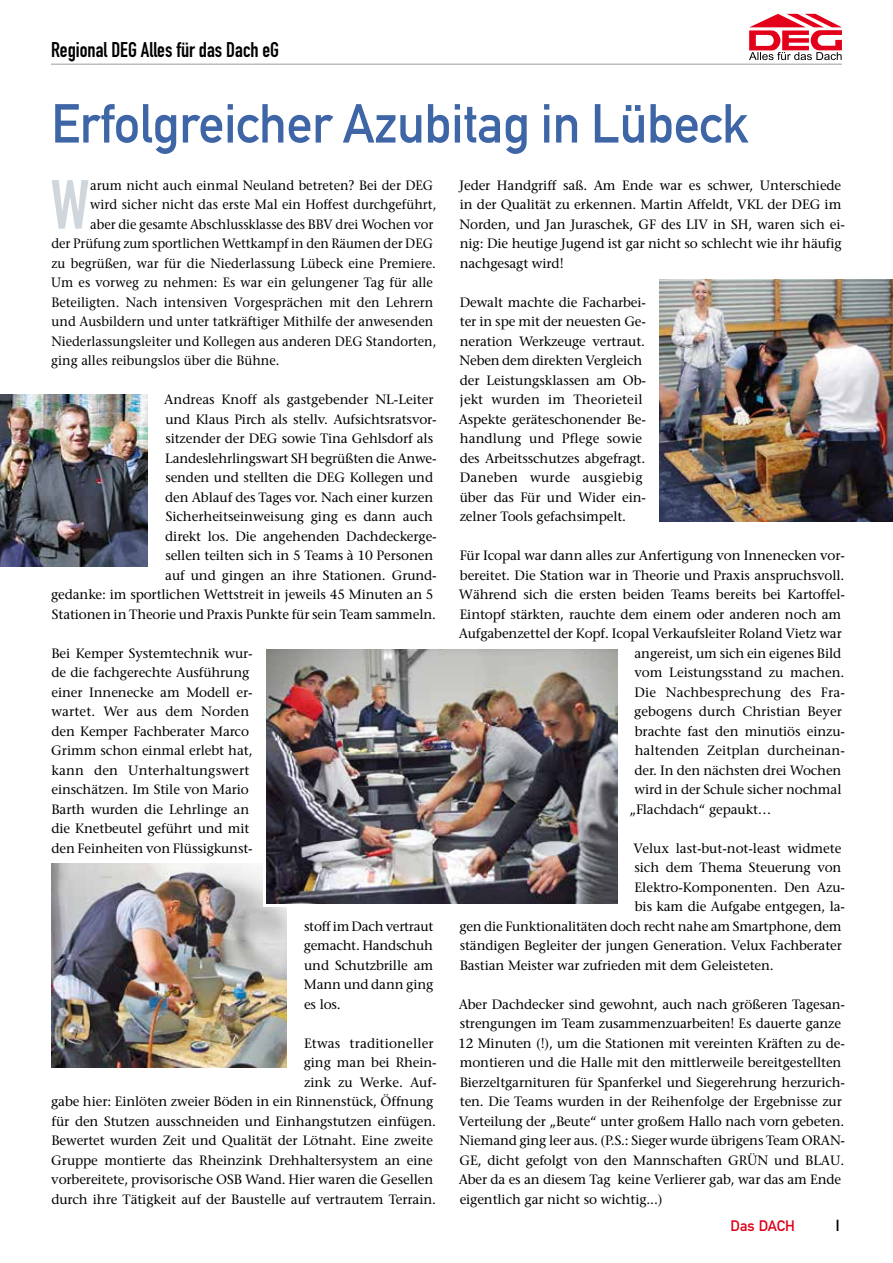
<style>
.page{position:relative;width:893px;height:1263px;background:#fff}
.page>*{position:absolute;margin:0;border:0;box-sizing:border-box;transform-origin:0 0}
.t1{font:68.25px "DIN Engschrift";color:#d0d7dc;scale:.96 1}
.t2{font:54px "DIN Mittelschrift";letter-spacing:-.005em;color:#3e65a5;scale:.96 1}
.t3{font:21px "DIN Engschrift";color:#000}
.t4{font:15px "DIN Mittelschrift";color:#de001a}
.t5{font:500 15px "Futura";color:#000}
.t6{font:13.5px/19.5px "Stone Serif";letter-spacing:-.01em;color:#000}
.t7{font:13.5px "Stone Serif";letter-spacing:-.01em;color:#000;scale:.96 1}
.t8{font:13.5px "Stone Serif";letter-spacing:.01em;color:#000}
</style>
<div class="page">
<hr style="left:51px;top:64px;width:842px;height:1px;background:#9c9e9f">
<div style="left:842px;top:43px;width:51px;height:42px;background:#fff"></div>
<svg style="left:749px;top:14px;width:93px;height:46px"></svg>
<img style="left:51px;top:864px;width:236px;height:203px">
<img style="left:0;top:395px;width:148px;height:172px">
<img style="left:660px;top:279px;width:233px;height:242px">
<div style="left:263px;top:860px;width:35px;height:47px;background:linear-gradient(to bottom,#fff,#fff)"></div>
<img style="left:267px;top:650px;width:350px;height:253px">
<h3 class="t3" style="left:51px;top:37px;width:230px">Regional DEG Alles für das Dach eG</h3>
<h2 class="t2" style="left:51px;top:92px;width:728px">Erfolgreicher Azubitag in Lübeck</h2>
<h1 class="t1" style="left:51px;top:165px;width:42px">W</h1>
<p class="t7" style="left:90px;top:177px;width:359px">arum nicht auch einmal Neuland betreten? Bei der DEG</p>
<p class="t7" style="left:90px;top:196px;width:362px">wird sicher nicht das erste Mal ein Hoffest durchgeführt,</p>
<p class="t7" style="left:90px;top:216px;width:359px">aber die gesamte Abschlussklasse des BBV drei Wochen vor</p>
<p class="t7" style="left:51px;top:235px;width:399px">der Prüfung zum sportlichen Wettkampf in den Räumen der DEG</p>
<p class="t7" style="left:51px;top:255px;width:402px">zu begrüßen, war für die Niederlassung Lübeck eine Premiere.</p>
<p class="t7" style="left:51px;top:274px;width:399px">Um es vorweg zu nehmen: Es war ein gelungener Tag für alle</p>
<p class="t7" style="left:51px;top:294px;width:399px">Beteiligten. Nach intensiven Vorgesprächen mit den Lehrern</p>
<p class="t7" style="left:52px;top:313px;width:399px">und Ausbildern und unter tatkräftiger Mithilfe der anwesenden</p>
<p class="t7" style="left:51px;top:333px;width:403px">Niederlassungsleiter und Kollegen aus anderen DEG Standorten,</p>
<p class="t7" style="left:51px;top:352px;width:239px">ging alles reibungslos über die Bühne.</p>
<p class="t6" style="left:51px;top:390px;width:387px;text-align:right">Andreas Knoff als gastgebender NL-Leiter<br>und Klaus Pirch als stellv. Aufsichtsratsvor-<br>sitzender der DEG sowie Tina Gehlsdorf als Landeslehrlingswart SH begrüßten die Anwe-<br>senden und stellten die DEG Kollegen und<br>den Ablauf des Tages vor. Nach einer kurzen Sicherheitseinweisung ging es dann auch<br>direkt los. Die angehenden Dachdeckerge-<br>sellen teilten sich in 5 Teams à 10 Personen<br>auf und gingen an ihre Stationen. Grund-<br>gedanke: im sportlichen Wettstreit in jeweils 45 Minuten an 5<br>Stationen in Theorie und Praxis Punkte für sein Team sammeln.</p>
<p class="t6" style="left:51px;top:643px;width:203px">Bei Kemper Systemtechnik wur&shy;de die fachgerechte Ausführung einer Innenecke am Modell er&shy;wartet. Wer aus dem Norden den Kemper Fachberater Marco<br>Grimm schon einmal erlebt hat, kann den Unterhaltungswert einschätzen. Im Stile von Mario<br>Barth wurden die Lehrlinge an die Knetbeutel geführt und mit den Feinheiten von Flüssigkunst-</p>
<p class="t6" style="left:304px;top:916px;width:131px;text-align:justify">stoff im Dach vertraut gemacht. Handschuh und Schutzbrille am Mann und dann ging es los.</p>
<p class="t6" style="left:51px;top:1033px;width:387px;text-align:right">Etwas traditioneller<br>ging man bei Rhein-<br>zink zu Werke. Auf-<br>gabe hier: Einlöten zweier Böden in ein Rinnenstück, Öffnung für den Stutzen ausschneiden und Einhangstutzen einfügen.<br>Bewertet wurden Zeit und Qualität der Lötnaht. Eine zweite Gruppe montierte das Rheinzink Drehhaltersystem an eine vorbereitete, provisorische OSB Wand. Hier waren die Gesellen durch ihre Tätigkeit auf der Baustelle auf vertrautem Terrain.</p>
<p class="t6" style="left:460px;top:175px;width:387px">Jeder Handgriff saß. Am Ende war es schwer, Unterschiede in der Qualität zu erkennen. Martin Affeldt, VKL der DEG im Norden, und Jan Juraschek, GF des LIV in SH, waren sich ei&shy;nig: Die heutige Jugend ist gar nicht so schlecht wie ihr häufig nachgesagt wird!</p>
<p class="t6" style="left:459px;top:292px;width:189px">Dewalt machte die Facharbei&shy;ter in spe mit der neuesten Ge&shy;neration Werkzeuge vertraut.<br>Neben dem direkten Vergleich der Leistungsklassen am Ob&shy;jekt wurden im Theorieteil<br>Aspekte geräteschonender Be&shy;handlung und Pflege sowie des Arbeitsschutzes abgefragt.<br>Daneben wurde ausgiebig über das Für und Wider ein&shy;zelner Tools gefachsimpelt.</p>
<p class="t6" style="left:460px;top:546px;width:387px">Für Icopal war dann alles zur Anfertigung von Innenecken vor-</p>
<p class="t6" style="left:460px;top:565px;width:386px">bereitet. Die Station war in Theorie und Praxis anspruchsvoll.</p>
<p class="t6" style="left:459px;top:585px;width:388px">Während sich die ersten beiden Teams bereits bei Kartoffel-</p>
<p class="t6" style="left:460px;top:604px;width:383px">Eintopf stärkten, rauchte dem einem oder anderen noch am</p>
<p class="t6" style="left:459px;top:623px;width:385px">Aufgabenzettel der Kopf. Icopal Verkaufsleiter Roland Vietz war</p>
<p class="t6" style="left:634px;top:643px;width:208px">angereist, um sich ein eigenes Bild</p>
<p class="t6" style="left:634px;top:662px;width:211px">vom Leistungsstand zu machen.</p>
<p class="t8" style="left:634px;top:684px;width:212px">Die Nachbesprechung des Fra-</p>
<p class="t6" style="left:634px;top:701px;width:209px">gebogens durch Christian Beyer</p>
<p class="t6" style="left:635px;top:721px;width:212px">brachte fast den minutiös einzu-</p>
<p class="t6" style="left:635px;top:740px;width:212px">haltenden Zeitplan durcheinan-</p>
<p class="t6" style="left:635px;top:760px;width:208px">der. In den nächsten drei Wochen</p>
<p class="t6" style="left:635px;top:779px;width:208px">wird in der Schule sicher nochmal</p>
<p class="t6" style="left:629px;top:799px;width:143px">„Flachdach“ gepaukt…</p>
<p class="t6" style="left:633px;top:838px;width:209px">Velux last-but-not-least widmete</p>
<p class="t6" style="left:635px;top:857px;width:208px">sich dem Thema Steuerung von</p>
<p class="t6" style="left:634px;top:877px;width:212px">Elektro-Komponenten. Den Azu-</p>
<p class="t6" style="left:635px;top:896px;width:212px">bis kam die Aufgabe entgegen, la-</p>
<p class="t6" style="left:459px;top:916px;width:384px">gen die Funktionalitäten doch recht nahe am Smartphone, dem</p>
<p class="t6" style="left:460px;top:935px;width:384px">ständigen Begleiter der jungen Generation. Velux Fachberater</p>
<p class="t6" style="left:460px;top:955px;width:316px">Bastian Meister war zufrieden mit dem Geleisteten.</p>
<p class="t6" style="left:458px;top:994px;width:388px">Aber Dachdecker sind gewohnt, auch nach größeren Tagesan&shy;strengungen im Team zusammenzuarbeiten! Es dauerte ganze 12 Minuten (!), um die Stationen mit vereinten Kräften zu de&shy;montieren und die Halle mit den mittlerweile bereitgestellten Bierzeltgarnituren für Spanferkel und Siegerehrung herzurich&shy;ten. Die Teams wurden in der Reihenfolge der Ergebnisse zur Verteilung der „Beute“ unter großem Hallo nach vorn gebeten.<br>Niemand ging leer aus. (P.S.: Sieger wurde übrigens Team ORAN-GE, dicht gefolgt von den Mannschaften GRÜN und BLAU.<br>Aber da es an diesem Tag keine Verlierer gab, war das am Ende eigentlich gar nicht so wichtig...)</p>
<p class="t4" style="left:731px;top:1216px;width:66px">Das DACH</p>
<p class="t5" style="left:835px;top:1215px;width:6px">I</p>
</div>
